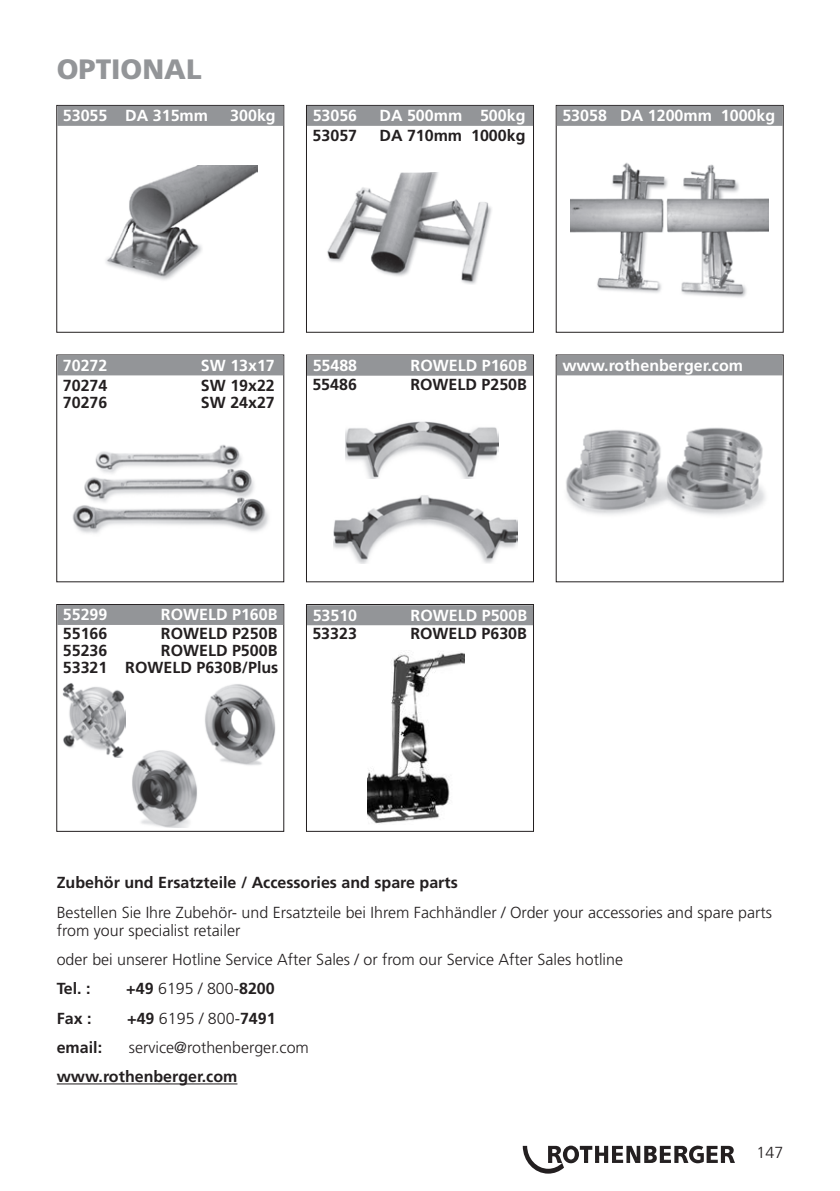
<style>
.page{position:relative;width:840px;height:1191px;background:#fff}
.page>*{position:absolute;margin:0;border:0;box-sizing:border-box;transform-origin:0 0}
.t1{font:900 28px "Frutiger LT";color:#939598}
.t2{font:300 16px/18px "Frutiger LT";color:#231f20}
.t3{font:700 16px/17px "Frutiger LT";color:#231f20;text-align:right}
.t4{font:700 16px "Frutiger LT";color:#fff}
.s1{font-weight:700}
</style>
<div class="page">
<svg style="left:522px;top:1145px;width:212px;height:28px"></svg>
<div style="left:56px;top:604px;width:228px;height:228px;border:1px solid #231f20"></div>
<div style="left:306px;top:604px;width:227px;height:228px;border:1px solid #231f20"></div>
<div style="left:555px;top:105px;width:228px;height:228px;border:1px solid #231f20"></div>
<div style="left:306px;top:105px;width:227px;height:228px;border:1px solid #231f20"></div>
<div style="left:57px;top:355px;width:226px;height:20px;background:#939598"></div>
<div style="left:57px;top:605px;width:226px;height:20px;background:#939598"></div>
<div style="left:307px;top:106px;width:226px;height:20px;background:#939598"></div>
<div style="left:307px;top:356px;width:226px;height:20px;background:#939598"></div>
<div style="left:307px;top:605px;width:226px;height:20px;background:#939598"></div>
<div style="left:556px;top:106px;width:226px;height:20px;background:#939598"></div>
<div style="left:556px;top:355px;width:226px;height:20px;background:#939598"></div>
<div style="left:56px;top:105px;width:228px;height:228px;border:1px solid #231f20"></div>
<div style="left:57px;top:106px;width:226px;height:20px;background:#939598"></div>
<img style="left:106px;top:166px;width:151px;height:114px">
<img style="left:327px;top:173px;width:165px;height:111px">
<img style="left:570px;top:162px;width:198px;height:136px">
<img style="left:72px;top:445px;width:197px;height:89px">
<img style="left:566px;top:427px;width:200px;height:89px">
<img style="left:62px;top:683px;width:63px;height:74px">
<img style="left:132px;top:750px;width:65px;height:77px">
<img style="left:205px;top:684px;width:71px;height:82px">
<img style="left:345px;top:421px;width:153px;height:57px">
<img style="left:333px;top:495px;width:184px;height:69px">
<img style="left:367px;top:652px;width:97px;height:172px">
<hr style="left:57px;top:1083px;width:180px;height:1px;background:#231f20">
<h1 class="t1" style="left:57px;top:52px;width:146px">OPTIONAL</h1>
<p class="t4" style="left:63px;top:106px;width:146px">53055 DA 315mm</p>
<p class="t4" style="left:230px;top:106px;width:47px">300kg</p>
<p class="t4" style="left:312px;top:106px;width:46px">53056</p>
<p class="t4" style="left:379px;top:106px;width:147px">DA 500mm 500kg</p>
<p class="t3" style="left:312px;top:127px;width:46px">53057</p>
<p class="t3" style="left:379px;top:127px;width:147px">DA 710mm 1000kg</p>
<p class="t4" style="left:562px;top:106px;width:214px">53058 DA 1200mm 1000kg</p>
<p class="t4" style="left:63px;top:356px;width:46px">70272</p>
<p class="t4" style="left:201px;top:356px;width:75px">SW 13x17</p>
<p class="t3" style="left:63px;top:376px;width:46px">70274</p>
<p class="t3" style="left:201px;top:376px;width:75px">SW 19x22</p>
<p class="t3" style="left:63px;top:394px;width:46px">70276</p>
<p class="t3" style="left:201px;top:394px;width:75px">SW 24x27</p>
<p class="t4" style="left:312px;top:356px;width:46px">55488</p>
<p class="t4" style="left:410px;top:356px;width:118px">ROWELD P160B</p>
<p class="t3" style="left:312px;top:376px;width:46px">55486</p>
<p class="t3" style="left:410px;top:376px;width:118px">ROWELD P250B</p>
<p class="t4" style="left:562px;top:356px;width:182px">www.rothenberger.com</p>
<p class="t4" style="left:63px;top:605px;width:46px">55299</p>
<p class="t4" style="left:161px;top:605px;width:118px">ROWELD P160B</p>
<p class="t3" style="left:63px;top:625px;width:46px">55166</p>
<p class="t3" style="left:161px;top:625px;width:118px">ROWELD P250B</p>
<p class="t3" style="left:63px;top:642px;width:46px">55236</p>
<p class="t3" style="left:63px;top:642px;width:217px">ROWELD P500B<br>53321 ROWELD P630B/Plus</p>
<p class="t4" style="left:312px;top:605px;width:46px">53510</p>
<p class="t4" style="left:410px;top:605px;width:118px">ROWELD P500B</p>
<p class="t3" style="left:312px;top:625px;width:46px">53323</p>
<p class="t3" style="left:410px;top:625px;width:118px">ROWELD P630B</p>
<p class="t3" style="left:57px;top:874px;width:402px">Zubehör und Ersatzteile / Accessories and spare parts</p>
<p class="t2" style="left:57px;top:903px;width:716px">Bestellen Sie Ihre Zubehör- und Ersatzteile bei Ihrem Fachhändler / Order your accessories and spare parts from your specialist retailer</p>
<p class="t2" style="left:57px;top:950px;width:567px">oder bei unserer Hotline Service After Sales / or from our Service After Sales hotline</p>
<p class="t3" style="left:57px;top:980px;width:35px">Tel. :</p>
<p class="t2" style="left:126px;top:980px;width:150px"><span class="s1">+49</span> 6195 / 800-<span class="s1">8200</span></p>
<p class="t3" style="left:57px;top:1009px;width:36px">Fax :</p>
<p class="t2" style="left:127px;top:1009px;width:150px"><span class="s1">+49</span> 6195 / 800-<span class="s1">7491</span></p>
<p class="t3" style="left:57px;top:1039px;width:47px">email:</p>
<p class="t2" style="left:129px;top:1038px;width:181px">service@rothenberger.com</p>
<p class="t3" style="left:57px;top:1068px;width:182px">www.rothenberger.com</p>
<p class="t2" style="left:756px;top:1143px;width:28px">147</p>
</div>
